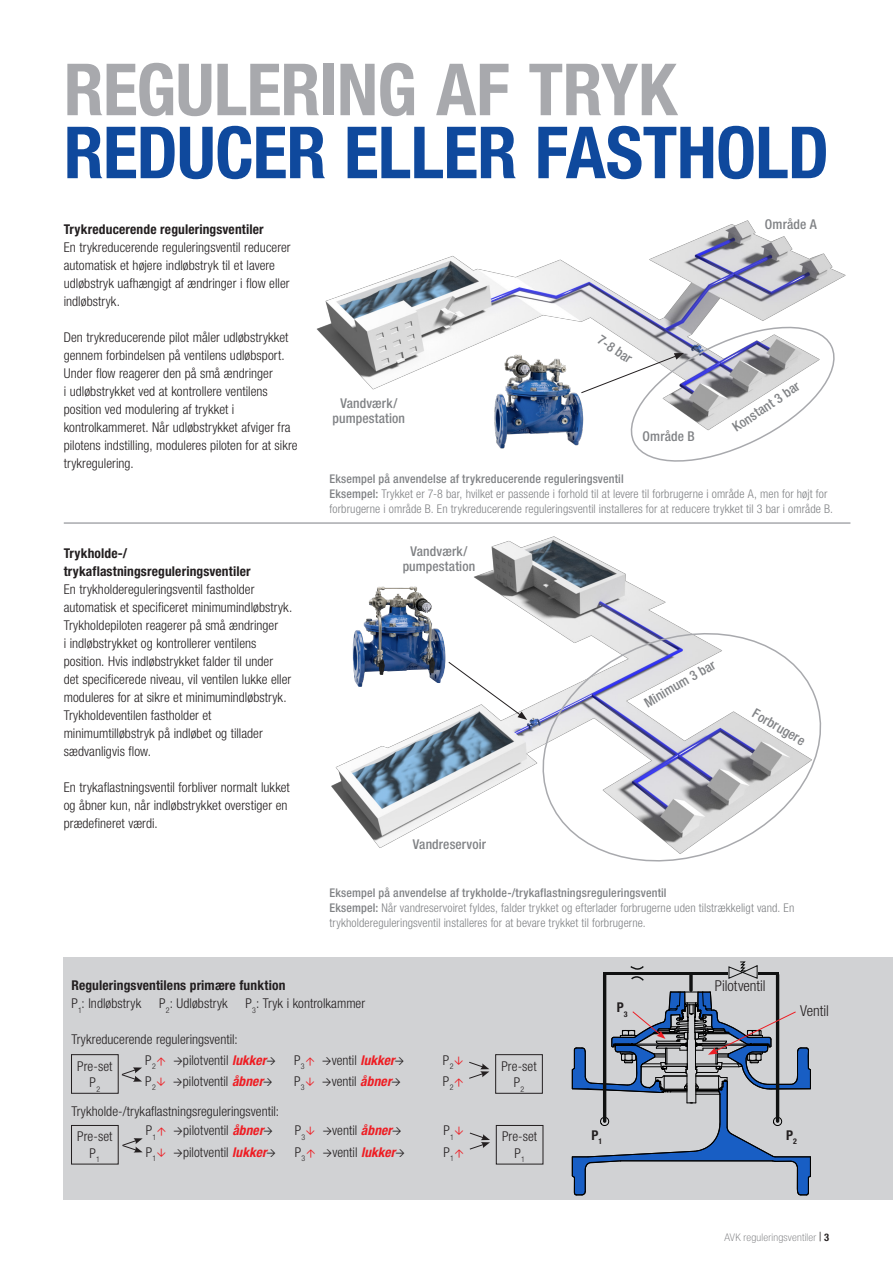
<style>
.page{position:relative;width:893px;height:1263px;background:#fff}
.page>*{position:absolute;margin:0;border:0;box-sizing:border-box;transform-origin:0 0}
.HEADLINE_BLUE_left_s{font:700 condensed 72px "Helvetica Neue LT Pro";letter-spacing:-.01em;color:#0f499d}
.HEADLINE_BLUE_left_s-2{font:700 condensed 72px "Helvetica Neue LT Pro";letter-spacing:-.01em;color:#a8a9ad}
.IMAGE_TEXT_left{font:300 condensed 15px "Helvetica Neue LT Pro";color:#231f20}
.BODY_COPY{font:300 condensed 13.5px/18px "Helvetica Neue LT Pro";letter-spacing:.005em;color:#231f20}
.body_uden_linie{font:300 condensed 13.5px "Helvetica Neue LT Pro";letter-spacing:.005em;color:#231f20}
.SUB_HEADLINES{font:300 condensed 13.5px "Helvetica Neue LT Pro";letter-spacing:.005em;color:#231f20}
.SUB_HEADLINES-2{font:700 condensed 13.5px/18px "Helvetica Neue LT Pro";letter-spacing:.01em;color:#231f20}
.IMAGE_TEXT_left-2{font:500 condensed 13.5px/15px "Helvetica Neue LT Pro";letter-spacing:.01em;color:#808285;text-align:center}
.BACKGROUND_TEXT_larg{font:700 condensed 13.5px "Helvetica Neue LT Pro";color:#231f20}
.IMAGE_TEXT_left-3{font:300 condensed 12px/15px "Helvetica Neue LT Pro";letter-spacing:.01em;color:#808285}
.IMAGE_TEXT_HEADLINE{font:500 condensed 12px "Helvetica Neue LT Pro";letter-spacing:.015em;color:#808285}
.t1{font:100 condensed 10.5px "Helvetica Neue LT Pro";letter-spacing:.02em;color:#6c6d70;scale:1.1 1}
.s1{font-weight:500}
.s2{font-weight:700;font-style:italic;color:#ee1d23}
.s3{font-family:"Times New Roman";font-weight:700;font-stretch:normal;color:#231f20}
.s4{font-weight:700;color:#231f20}
</style>
<div class="page">
<div style="left:64px;top:957px;width:829px;height:242px;background:#d1d2d4"></div>
<hr style="left:603px;top:973px;width:3px;height:150px;background:#101111;border-radius:2px">
<hr style="left:776px;top:973px;width:3px;height:150px;background:#101111;border-radius:2px">
<svg style="left:689px;top:974px;width:4px;height:18px"></svg>
<hr style="left:603px;top:973px;width:125px;height:2px;background:#101111">
<hr style="left:758px;top:973px;width:21px;height:2px;background:#101111">
<svg style="left:629px;top:966px;width:16px;height:15px"></svg>
<svg style="left:728px;top:961px;width:30px;height:18px"></svg>
<svg style="left:572px;top:992px;width:239px;height:204px"></svg>
<div style="left:71px;top:1054px;width:47px;height:39px;border:1px solid #231f20"></div>
<svg style="left:122px;top:1067px;width:20px;height:15px"></svg>
<svg style="left:469px;top:1062px;width:20px;height:16px"></svg>
<div style="left:71px;top:1125px;width:47px;height:39px;border:1px solid #231f20"></div>
<svg style="left:122px;top:1138px;width:21px;height:14px"></svg>
<svg style="left:470px;top:1133px;width:20px;height:16px"></svg>
<div style="left:496px;top:1125px;width:47px;height:39px;border:1px solid #231f20"></div>
<img style="left:316px;top:220px;width:530px;height:170px">
<img style="left:494px;top:335px;width:86px;height:114px">
<svg style="left:580px;top:319px;width:264px;height:143px"></svg>
<img style="left:331px;top:536px;width:335px;height:312px">
<svg style="left:448px;top:661px;width:79px;height:59px"></svg>
<svg style="left:527px;top:618px;width:295px;height:244px"></svg>
<hr style="left:64px;top:522px;width:786px;height:2px;background:#a8a9ad">
<p class="HEADLINE_BLUE_left_s-2" style="left:64px;top:46px;width:614px">REGULERING AF TRYK</p>
<p class="HEADLINE_BLUE_left_s" style="left:64px;top:109px;width:767px">REDUCER ELLER FASTHOLD</p>
<p class="SUB_HEADLINES-2" style="left:64px;top:220px;width:201px">Trykreducerende reguleringsventiler</p>
<p class="BODY_COPY" style="left:64px;top:238px;width:228px">En trykreducerende reguleringsventil reducerer automatisk et højere indløbstryk til et lavere udløbstryk uafhængigt af ændringer i flow eller indløbstryk.</p>
<p class="BODY_COPY" style="left:64px;top:328px;width:235px">Den trykreducerende pilot måler udløbstrykket gennem forbindelsen på ventilens udløbsport.<br>Under flow reagerer den på små ændringer<br>i udløbstrykket ved at kontrollere ventilens position ved modulering af trykket i kontrolkammeret. Når udløbstrykket afviger fra pilotens indstilling, moduleres piloten for at sikre trykregulering.</p>
<p class="SUB_HEADLINES-2" style="left:64px;top:544px;width:188px">Trykholde-/ trykaflastningsreguleringsventiler</p>
<p class="BODY_COPY" style="left:64px;top:580px;width:230px">En trykholdereguleringsventil fastholder automatisk et specificeret minimumindløbstryk.<br>Trykholdepiloten reagerer på små ændringer<br>i indløbstrykket og kontrollerer ventilens position. Hvis indløbstrykket falder til under<br>det specificerede niveau, vil ventilen lukke eller moduleres for at sikre et minimumindløbstryk.<br>Trykholdeventilen fastholder et minimumtilløbstryk på indløbet og tillader sædvanligvis flow.</p>
<p class="BODY_COPY" style="left:64px;top:778px;width:228px">En trykaflastningsventil forbliver normalt lukket og åbner kun, når indløbstrykket overstiger en prædefineret værdi.</p>
<p class="IMAGE_TEXT_left-2" style="left:333px;top:395px;width:74px">Vandværk/ pumpestation</p>
<p class="IMAGE_TEXT_left-2" style="left:765px;top:217px;width:53px">Område A</p>
<p class="IMAGE_TEXT_left-2" style="left:604px;top:332px;width:40px;rotate:34deg">7-8 bar</p>
<p class="IMAGE_TEXT_left-2" style="left:643px;top:429px;width:54px">Område B</p>
<p class="IMAGE_TEXT_left-2" style="left:730px;top:422px;width:79px;rotate:-34deg">Konstant 3 bar</p>
<p class="IMAGE_TEXT_HEADLINE" style="left:330px;top:471px;width:296px">Eksempel på anvendelse af trykreducerende reguleringsventil</p>
<p class="IMAGE_TEXT_left-3" style="left:330px;top:486px;width:505px"><span class="s1">Eksempel:</span> Trykket er 7-8 bar, hvilket er passende i forhold til at levere til forbrugerne i område A, men for højt for forbrugerne i område B. En trykreducerende reguleringsventil installeres for at reducere trykket til 3 bar i område B.</p>
<p class="IMAGE_TEXT_left-2" style="left:403px;top:543px;width:74px">Vandværk/ pumpestation</p>
<p class="IMAGE_TEXT_left-2" style="left:413px;top:837px;width:75px">Vandreservoir</p>
<p class="IMAGE_TEXT_left-2" style="left:641px;top:697px;width:81px;rotate:-30deg">Minimum 3 bar</p>
<p class="IMAGE_TEXT_left-2" style="left:757px;top:705px;width:60px;rotate:30deg">Forbrugere</p>
<p class="IMAGE_TEXT_HEADLINE" style="left:330px;top:886px;width:339px">Eksempel på anvendelse af trykholde-/trykaflastningsreguleringsventil</p>
<p class="IMAGE_TEXT_left-3" style="left:330px;top:900px;width:466px"><span class="s1">Eksempel:</span> Når vandreservoiret fyldes, falder trykket og efterlader forbrugerne uden tilstrækkeligt vand. En trykholdereguleringsventil installeres for at bevare trykket til forbrugerne.</p>
<p class="SUB_HEADLINES-2" style="left:71px;top:976px;width:215px">Reguleringsventilens primære funktion</p>
<p class="SUB_HEADLINES" style="left:71px;top:995px;width:71px">P<sub>1</sub>: Indløbstryk</p>
<p class="SUB_HEADLINES" style="left:159px;top:995px;width:70px">P<sub>2</sub>: Udløbstryk</p>
<p class="SUB_HEADLINES" style="left:245px;top:995px;width:121px">P<sub>3</sub>: Tryk i kontrolkammer</p>
<p class="SUB_HEADLINES" style="left:71px;top:1031px;width:168px">Trykreducerende reguleringsventil:</p>
<p class="body_uden_linie" style="left:77px;top:1058px;width:37px">Pre-set</p>
<p class="body_uden_linie" style="left:90px;top:1074px;width:12px">P<sub>2</sub></p>
<p class="body_uden_linie" style="left:145px;top:1052px;width:12px">P<sub>2</sub></p>
<p class="body_uden_linie" style="left:183px;top:1052px;width:85px">pilotventil <span class="s2">lukker</span></p>
<p class="body_uden_linie" style="left:294px;top:1052px;width:12px">P<sub>3</sub></p>
<p class="body_uden_linie" style="left:332px;top:1052px;width:65px">ventil <span class="s2">lukker</span></p>
<p class="body_uden_linie" style="left:443px;top:1052px;width:12px">P<sub>2</sub></p>
<p class="body_uden_linie" style="left:145px;top:1073px;width:12px">P<sub>2</sub></p>
<p class="body_uden_linie" style="left:183px;top:1073px;width:82px">pilotventil <span class="s2">åbner</span></p>
<p class="body_uden_linie" style="left:294px;top:1073px;width:12px">P<sub>3</sub></p>
<p class="body_uden_linie" style="left:332px;top:1073px;width:61px">ventil <span class="s2">åbner</span></p>
<p class="body_uden_linie" style="left:443px;top:1073px;width:12px">P<sub>2</sub></p>
<p class="SUB_HEADLINES" style="left:71px;top:1103px;width:209px">Trykholde-/trykaflastningsreguleringsventil:</p>
<p class="body_uden_linie" style="left:77px;top:1129px;width:37px">Pre-set</p>
<p class="body_uden_linie" style="left:90px;top:1145px;width:12px">P<sub>1</sub></p>
<p class="body_uden_linie" style="left:146px;top:1123px;width:12px">P<sub>1</sub></p>
<p class="body_uden_linie" style="left:183px;top:1123px;width:82px">pilotventil <span class="s2">åbner</span></p>
<p class="body_uden_linie" style="left:295px;top:1123px;width:12px">P<sub>3</sub></p>
<p class="body_uden_linie" style="left:332px;top:1123px;width:61px">ventil <span class="s2">åbner</span></p>
<p class="body_uden_linie" style="left:444px;top:1123px;width:12px">P<sub>1</sub></p>
<p class="body_uden_linie" style="left:146px;top:1144px;width:12px">P<sub>1</sub></p>
<p class="body_uden_linie" style="left:183px;top:1144px;width:85px">pilotventil <span class="s2">lukker</span></p>
<p class="body_uden_linie" style="left:295px;top:1144px;width:12px">P<sub>3</sub></p>
<p class="body_uden_linie" style="left:332px;top:1144px;width:65px">ventil <span class="s2">lukker</span></p>
<p class="body_uden_linie" style="left:444px;top:1144px;width:12px">P<sub>1</sub></p>
<p class="body_uden_linie" style="left:501px;top:1058px;width:37px">Pre-set</p>
<p class="body_uden_linie" style="left:514px;top:1074px;width:12px">P<sub>2</sub></p>
<p class="body_uden_linie" style="left:502px;top:1129px;width:37px">Pre-set</p>
<p class="body_uden_linie" style="left:514px;top:1145px;width:12px">P<sub>1</sub></p>
<p class="BACKGROUND_TEXT_larg" style="left:617px;top:999px;width:12px">P<sub>3</sub></p>
<p class="IMAGE_TEXT_left" style="left:715px;top:977px;width:52px">Pilotventil</p>
<p class="IMAGE_TEXT_left" style="left:800px;top:1002px;width:30px">Ventil</p>
<p class="BACKGROUND_TEXT_larg" style="left:591px;top:1126px;width:12px">P<sub>1</sub></p>
<p class="BACKGROUND_TEXT_larg" style="left:786px;top:1126px;width:12px">P<sub>2</sub></p>
<p class="t1" style="left:724px;top:1231px;width:97px">AVK reguleringsventiler <span class="s3">|</span> <span class="s4">3</span></p>
</div>
